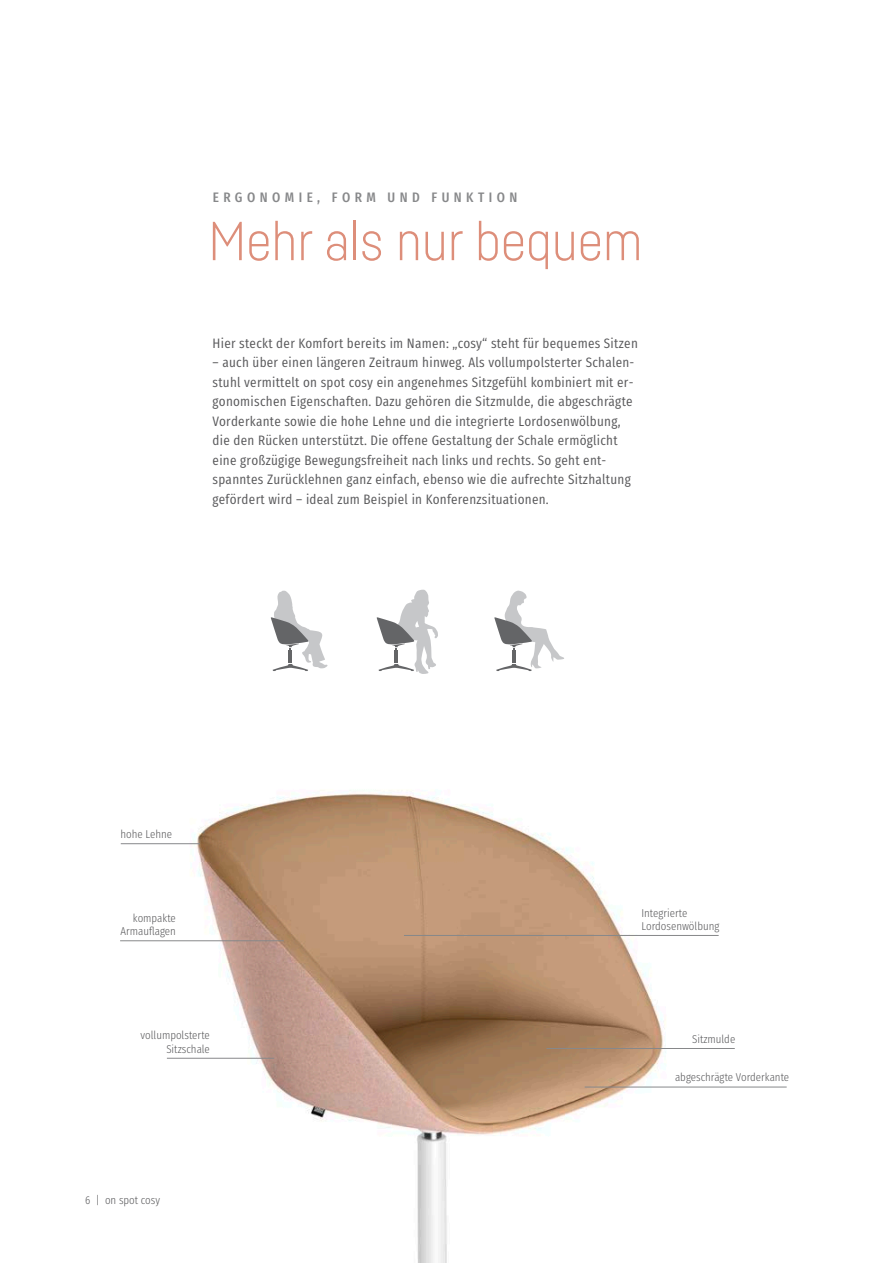
<style>
.page{position:relative;width:893px;height:1263px;background:#fff}
.page>*{position:absolute;margin:0;border:0;box-sizing:border-box;transform-origin:0 0}
.t1{font:300 54px "Sedus Sans";color:#dd8e7a}
.t2{font:13.5px/19.5px "Sedus Text Condensed";letter-spacing:.02em;color:#58585a}
.t3{font:700 13.5px "Sedus Text Condensed";letter-spacing:.33em;color:#87888a}
.t4{font:300 11.25px/13.5px "Sedus Text Condensed";color:#58585a;text-align:right}
</style>
<div class="page">
<img style="left:147px;top:790px;width:554px;height:473px">
<svg style="left:270px;top:590px;width:58px;height:81px"></svg>
<svg style="left:376px;top:590px;width:62px;height:84px"></svg>
<svg style="left:494px;top:591px;width:70px;height:80px"></svg>
<hr style="left:585px;top:1087px;width:202px;height:1px;background:#87888a">
<hr style="left:546px;top:1048px;width:189px;height:1px;background:#87888a">
<hr style="left:404px;top:935px;width:315px;height:1px;background:#87888a">
<hr style="left:121px;top:843px;width:79px;height:1px;background:#87888a">
<hr style="left:120px;top:940px;width:164px;height:1px;background:#87888a">
<hr style="left:167px;top:1058px;width:107px;height:1px;background:#87888a">
<p class="t3" style="left:213px;top:184px;width:306px">ERGONOMIE, FORM UND FUNKTION</p>
<h1 class="t1" style="left:208px;top:209px;width:436px">Mehr als nur bequem</h1>
<p class="t2" style="left:213px;top:332px;width:427px">Hier steckt der Komfort bereits im Namen: „cosy“ steht für bequemes Sitzen</p>
<p class="t2" style="left:213px;top:351px;width:423px">– auch über einen längeren Zeitraum hinweg. Als vollumpolsterter Schalen&shy;stuhl vermittelt on spot cosy ein angenehmes Sitzgefühl kombiniert mit er&shy;gonomischen Eigenschaften. Dazu gehören die Sitzmulde, die abgeschrägte Vorderkante sowie die hohe Lehne und die integrierte Lordosenwölbung, die den Rücken unterstützt. Die offene Gestaltung der Schale ermöglicht eine großzügige Bewegungsfreiheit nach links und rechts. So geht ent&shy;spanntes Zurücklehnen ganz einfach, ebenso wie die aufrechte Sitzhaltung gefördert wird – ideal zum Beispiel in Konferenzsituationen.</p>
<p class="t4" style="left:120px;top:826px;width:53px">hohe Lehne</p>
<p class="t4" style="left:120px;top:910px;width:57px">kompakte<br>Armauflagen</p>
<p class="t4" style="left:641px;top:905px;width:79px;text-align:left">Integrierte<br>Lordosenwölbung</p>
<p class="t4" style="left:141px;top:1027px;width:71px">vollumpolsterte<br>Sitzschale</p>
<p class="t4" style="left:85px;top:1191px;width:76px">6 | on spot cosy</p>
<p class="t4" style="left:692px;top:1031px;width:45px">Sitzmulde</p>
<p class="t4" style="left:675px;top:1069px;width:116px">abgeschrägte Vorderkante</p>
</div>
